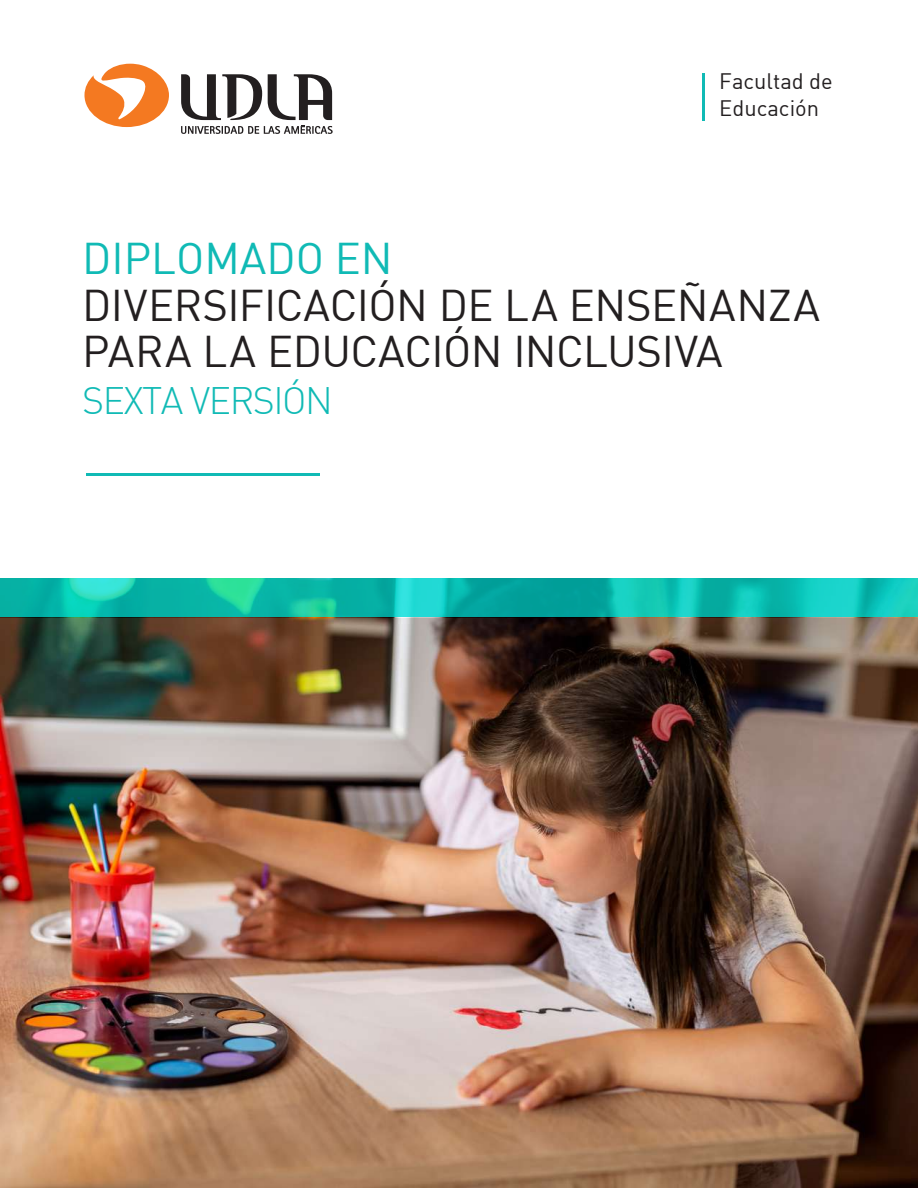
<style>
.page{position:relative;width:918px;height:1188px;background:#fff}
.page>*{position:absolute;margin:0;border:0;box-sizing:border-box;transform-origin:0 0}
.t1{font:43.5px/46.5px "DIN";letter-spacing:-.01em;color:#231f20}
.t2{font:43.5px "DIN";color:#10bab5}
.t3{font:300 37.5px "DIN";letter-spacing:-.04em;color:#10bab5}
.t4{font:21.9px/27.5px "DIN";color:#231f20}
</style>
<div class="page">
<img style="left:0;top:617px;width:918px;height:571px">
<svg style="left:84px;top:64px;width:85px;height:63px"></svg>
<svg style="left:181px;top:74px;width:152px;height:60px"></svg>
<hr style="left:86px;top:474px;width:233px;height:2px;background:#10bab5">
<hr style="left:702px;top:73px;width:2px;height:47px;background:#10bab5">
<svg style="left:0;top:579px;width:918px;height:38px;background:#0dbcad"></svg>
<p class="t4" style="left:719px;top:67px;width:115px">Facultad de<br>Educación</p>
<p class="t2" style="left:82px;top:232px;width:312px">DIPLOMADO EN</p>
<p class="t1" style="left:82px;top:281px;width:739px">DIVERSIFICACIÓN DE LA ENSEÑANZA<br>PARA LA EDUCACIÓN INCLUSIVA</p>
<p class="t3" style="left:82px;top:377px;width:252px">SEXTA VERSIÓN</p>
</div>
